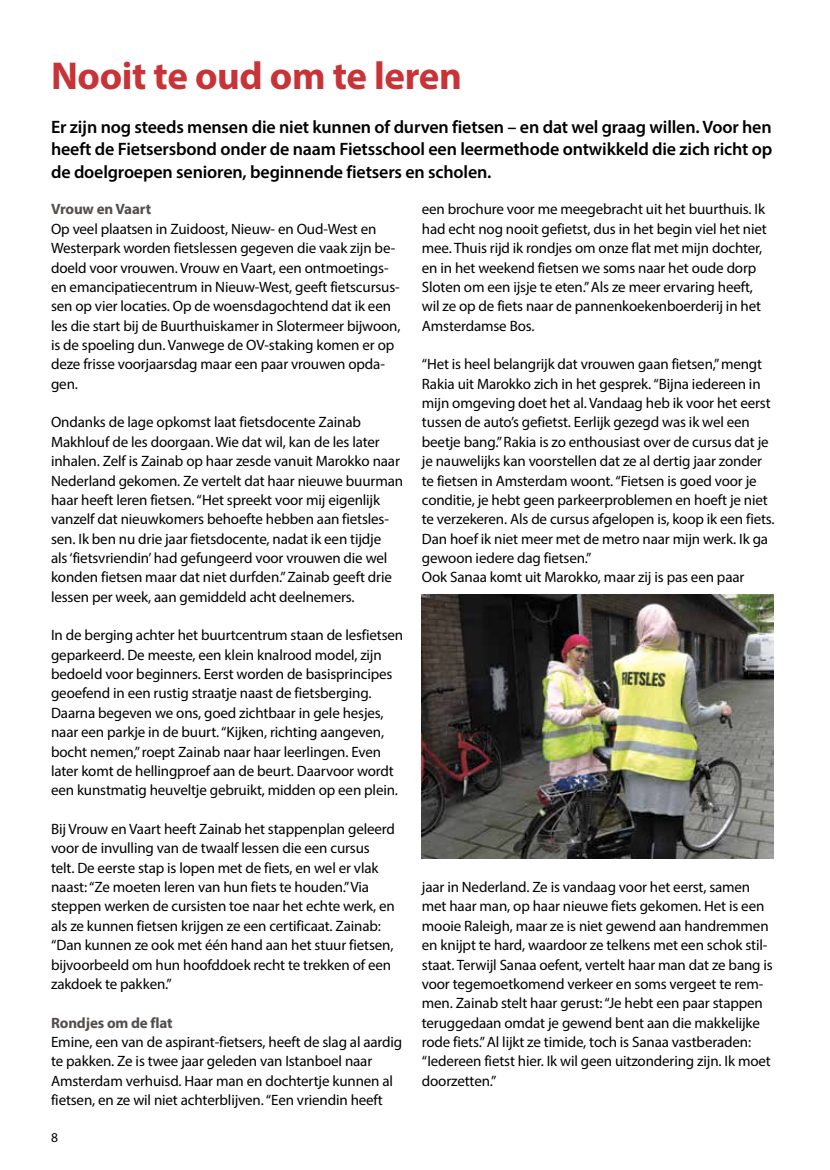
<style>
.page{position:relative;width:830px;height:1170px;background:#fff}
.page>*{position:absolute;margin:0;border:0;box-sizing:border-box;transform-origin:0 0}
.t1{font:700 39px "Myriad Pro";letter-spacing:-.01em;color:#c83338}
.t2{font:600 18px/22.5px "Myriad Pro";letter-spacing:-.01em;color:#000;text-align:justify}
.t3{font:15px/19.4px "Myriad Pro";letter-spacing:-.01em;color:#000}
.t4{font:700 15px "Myriad Pro";letter-spacing:-.01em;color:#534f4c}
.t5{font:13.5px "Myriad Pro";color:#000}
</style>
<div class="page">
<img style="left:421px;top:594px;width:352px;height:264px">
<h1 class="t1" style="left:51px;top:50px;width:412px">Nooit te oud om te leren</h1>
<p class="t2" style="left:51px;top:115px;width:722px">Er zijn nog steeds mensen die niet kunnen of durven fietsen – en dat wel graag willen. Voor hen heeft de Fietsersbond onder de naam Fietsschool een leermethode ontwikkeld die zich richt op de doelgroepen senioren, beginnende fietsers en scholen.</p>
<p class="t4" style="left:51px;top:199px;width:102px">Vrouw en Vaart</p>
<p class="t3" style="left:51px;top:219px;width:351px">Op veel plaatsen in Zuidoost, Nieuw- en Oud-West en Westerpark worden fietslessen gegeven die vaak zijn be&shy;doeld voor vrouwen. Vrouw en Vaart, een ontmoetings&shy;en emancipatiecentrum in Nieuw-West, geeft fietscursus&shy;sen op vier locaties. Op de woensdagochtend dat ik een les die start bij de Buurthuiskamer in Slotermeer bijwoon, is de spoeling dun. Vanwege de OV-staking komen er op deze frisse voorjaarsdag maar een paar vrouwen opda&shy;gen.</p>
<p class="t3" style="left:51px;top:412px;width:353px">Ondanks de lage opkomst laat fietsdocente Zainab Makhlouf de les doorgaan. Wie dat wil, kan de les later inhalen. Zelf is Zainab op haar zesde vanuit Marokko naar Nederland gekomen. Ze vertelt dat haar nieuwe buurman haar heeft leren fietsen. “Het spreekt voor mij eigenlijk vanzelf dat nieuwkomers behoefte hebben aan fietsles&shy;sen. Ik ben nu drie jaar fietsdocente, nadat ik een tijdje<br>als ‘fietsvriendin’ had gefungeerd voor vrouwen die wel konden fietsen maar dat niet durfden.” Zainab geeft drie lessen per week, aan gemiddeld acht deelnemers.</p>
<p class="t3" style="left:51px;top:625px;width:353px">In de berging achter het buurtcentrum staan de lesfietsen geparkeerd. De meeste, een klein knalrood model, zijn bedoeld voor beginners. Eerst worden de basisprincipes geoefend in een rustig straatje naast de fietsberging.<br>Daarna begeven we ons, goed zichtbaar in gele hesjes, naar een parkje in de buurt. “Kijken, richting aangeven, bocht nemen,” roept Zainab naar haar leerlingen. Even later komt de hellingproef aan de beurt. Daarvoor wordt een kunstmatig heuveltje gebruikt, midden op een plein.</p>
<p class="t3" style="left:51px;top:819px;width:345px">Bij Vrouw en Vaart heeft Zainab het stappenplan geleerd voor de invulling van de twaalf lessen die een cursus telt. De eerste stap is lopen met de fiets, en wel er vlak naast: “Ze moeten leren van hun fiets te houden.” Via steppen werken de cursisten toe naar het echte werk, en als ze kunnen fietsen krijgen ze een certificaat. Zainab: “Dan kunnen ze ook met één hand aan het stuur fietsen, bijvoorbeeld om hun hoofddoek recht te trekken of een zakdoek te pakken.”</p>
<p class="t4" style="left:51px;top:1012px;width:123px">Rondjes om de flat</p>
<p class="t3" style="left:51px;top:1031px;width:352px">Emine, een van de aspirant-fietsers, heeft de slag al aardig te pakken. Ze is twee jaar geleden van Istanboel naar Amsterdam verhuisd. Haar man en dochtertje kunnen al fietsen, en ze wil niet achterblijven. “Een vriendin heeft</p>
<p class="t5" style="left:51px;top:1128px;width:8px">8</p>
<p class="t3" style="left:421px;top:199px;width:346px">een brochure voor me meegebracht uit het buurthuis. Ik had echt nog nooit gefietst, dus in het begin viel het niet mee. Thuis rijd ik rondjes om onze flat met mijn dochter, en in het weekend fietsen we soms naar het oude dorp Sloten om een ijsje te eten.” Als ze meer ervaring heeft, wil ze op de fiets naar de pannenkoekenboerderij in het Amsterdamse Bos.</p>
<p class="t3" style="left:421px;top:354px;width:354px">“Het is heel belangrijk dat vrouwen gaan fietsen,” mengt Rakia uit Marokko zich in het gesprek. “Bijna iedereen in mijn omgeving doet het al. Vandaag heb ik voor het eerst tussen de auto’s gefietst. Eerlijk gezegd was ik wel een beetje bang.” Rakia is zo enthousiast over de cursus dat je je nauwelijks kan voorstellen dat ze al dertig jaar zonder te fietsen in Amsterdam woont. “Fietsen is goed voor je conditie, je hebt geen parkeerproblemen en hoeft je niet te verzekeren. Als de cursus afgelopen is, koop ik een fiets.<br>Dan hoef ik niet meer met de metro naar mijn werk. Ik ga gewoon iedere dag fietsen.”<br>Ook Sanaa komt uit Marokko, maar zij is pas een paar</p>
<p class="t3" style="left:421px;top:877px;width:352px">jaar in Nederland. Ze is vandaag voor het eerst, samen met haar man, op haar nieuwe fiets gekomen. Het is een mooie Raleigh, maar ze is niet gewend aan handremmen en knijpt te hard, waardoor ze telkens met een schok stil&shy;staat. Terwijl Sanaa oefent, vertelt haar man dat ze bang is voor tegemoetkomend verkeer en soms vergeet te rem&shy;men. Zainab stelt haar gerust: “Je hebt een paar stappen teruggedaan omdat je gewend bent aan die makkelijke rode fiets.” Al lijkt ze timide, toch is Sanaa vastberaden: “Iedereen fietst hier. Ik wil geen uitzondering zijn. Ik moet doorzetten.”</p>
</div>
